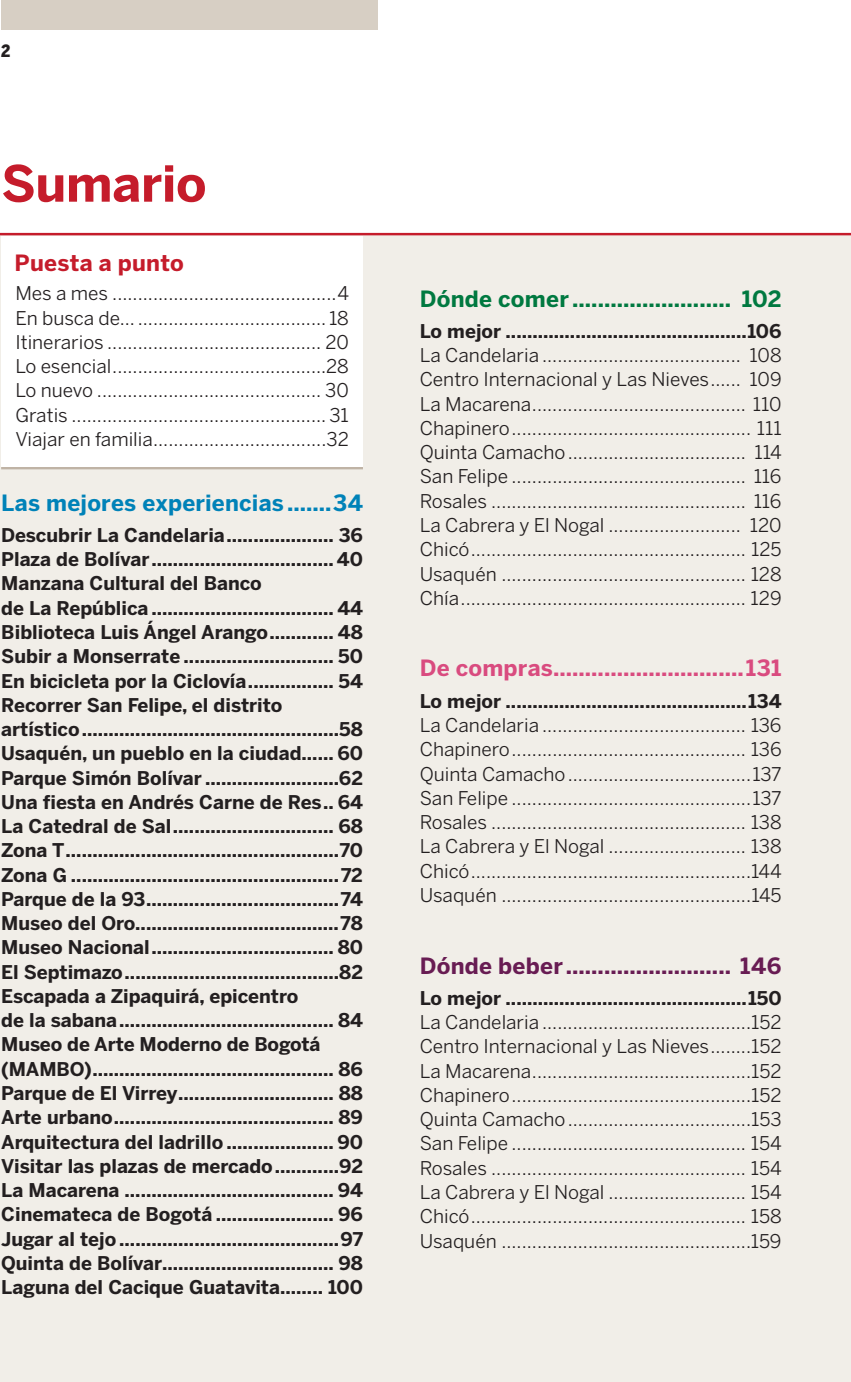
<style>
.page{position:relative;width:851px;height:1382px;background:#fff}
.page>*{position:absolute;margin:0;border:0;box-sizing:border-box;transform-origin:0 0}
.t1{font:700 49.5px "LP Benton Sans";letter-spacing:-.01em;color:#c51c2b}
.t2{font:700 22.25px "LP Benton Sans";letter-spacing:.01em;color:#d94b7f}
.t3{font:700 22.25px "LP Benton Sans";letter-spacing:.015em;color:#681c53}
.t4{font:700 22.25px "LP Benton Sans";letter-spacing:.01em;color:#007940}
.t5{font:700 22.25px "LP Benton Sans";letter-spacing:.01em;color:#0082b8}
.t6{font:700 22.25px "LP Benton Sans";letter-spacing:.01em;color:#c51c2b}
.t7{font:18.75px/24.2px "LP Benton Sans";color:#231f20;text-align:justify}
.t8{font:700 18.75px/24.2px "LP Benton Sans";color:#231f20}
.t9{font:16.75px "LP Benton Sans Cond Bl";color:#231f20}
</style>
<div class="page">
<hr style="left:0;top:233px;width:850px;height:3px;background:#c51c2b">
<div style="left:0;top:236px;width:850px;height:1146px;background:#f1eee8"></div>
<div style="left:1px;top:0;width:376px;height:29px;background:#d7cfc4"></div>
<hr style="left:1px;top:467px;width:362px;height:2px;background:#bfb3a5">
<div style="left:1px;top:236px;width:362px;height:231px;background:#fff"></div>
<p class="t9" style="left:1px;top:45px;width:11px">2</p>
<h1 class="t1" style="left:1px;top:165px;width:207px">Sumario</h1>
<p class="t6" style="left:15px;top:254px;width:170px">Puesta a punto</p>
<p class="t7" style="left:15px;top:283px;width:335px">Mes a mes ............................................4<br>En busca de... ..................................... 18<br>Itinerarios .......................................... 20<br>Lo esencial ..........................................28<br>Lo nuevo ............................................ 30<br>Gratis .................................................. 31<br>Viajar en familia ..................................32</p>
<p class="t5" style="left:1px;top:494px;width:363px">Las mejores experiencias .......34</p>
<p class="t8" style="left:1px;top:525px;width:363px">Descubrir La Candelaria .................... 36<br>Plaza de Bolívar .................................. 40<br>Manzana Cultural del Banco<br>de La República .................................. 44<br>Biblioteca Luis Ángel Arango ............ 48<br>Subir a Monserrate ............................ 50<br>En bicicleta por la Ciclovía ................ 54<br>Recorrer San Felipe, el distrito artístico ................................................58<br>Usaquén, un pueblo en la ciudad ...... 60<br>Parque Simón Bolívar .........................62<br>Una fiesta en Andrés Carne de Res .. 64<br>La Catedral de Sal .............................. 68<br>Zona T ...................................................70<br>Zona G ..................................................72<br>Parque de la 93 ....................................74<br>Museo del Oro......................................78<br>Museo Nacional .................................. 80<br>El Septimazo ........................................82<br>Escapada a Zipaquirá, epicentro<br>de la sabana ........................................ 84<br>Museo de Arte Moderno de Bogotá (MAMBO) ............................................. 86<br>Parque de El Virrey ............................. 88<br>Arte urbano ......................................... 89<br>Arquitectura del ladrillo .................... 90<br>Visitar las plazas de mercado ............92<br>La Macarena ....................................... 94<br>Cinemateca de Bogotá ...................... 96<br>Jugar al tejo .........................................97<br>Quinta de Bolívar................................ 98<br>Laguna del Cacique Guatavita ........ 100</p>
<p class="t4" style="left:419px;top:290px;width:363px">Dónde comer ......................... 102</p>
<p class="t8" style="left:419px;top:321px;width:363px">Lo mejor .............................................106</p>
<p class="t7" style="left:419px;top:345px;width:363px">La Candelaria ....................................... 108<br>Centro Internacional y Las Nieves ...... 109<br>La Macarena .......................................... 110<br>Chapinero ............................................... 111<br>Quinta Camacho ................................... 114<br>San Felipe .............................................. 116<br>Rosales .................................................. 116<br>La Cabrera y El Nogal .......................... 120<br>Chicó ...................................................... 125<br>Usaquén ................................................ 128<br>Chía ........................................................ 129</p>
<p class="t2" style="left:419px;top:660px;width:363px">De compras ..............................131</p>
<p class="t8" style="left:419px;top:690px;width:363px">Lo mejor .............................................134</p>
<p class="t7" style="left:419px;top:715px;width:363px">La Candelaria ........................................ 136<br>Chapinero .............................................. 136<br>Quinta Camacho ....................................137<br>San Felipe ...............................................137<br>Rosales .................................................. 138<br>La Cabrera y El Nogal ........................... 138<br>Chicó .......................................................144<br>Usaquén .................................................145</p>
<p class="t3" style="left:419px;top:957px;width:363px">Dónde beber .......................... 146</p>
<p class="t8" style="left:419px;top:988px;width:363px">Lo mejor .............................................150</p>
<p class="t7" style="left:419px;top:1012px;width:363px">La Candelaria .........................................152<br>Centro Internacional y Las Nieves ........152<br>La Macarena ...........................................152<br>Chapinero ...............................................152<br>Quinta Camacho ....................................153<br>San Felipe .............................................. 154<br>Rosales .................................................. 154<br>La Cabrera y El Nogal ........................... 154<br>Chicó ...................................................... 158<br>Usaquén .................................................159</p>
</div>
